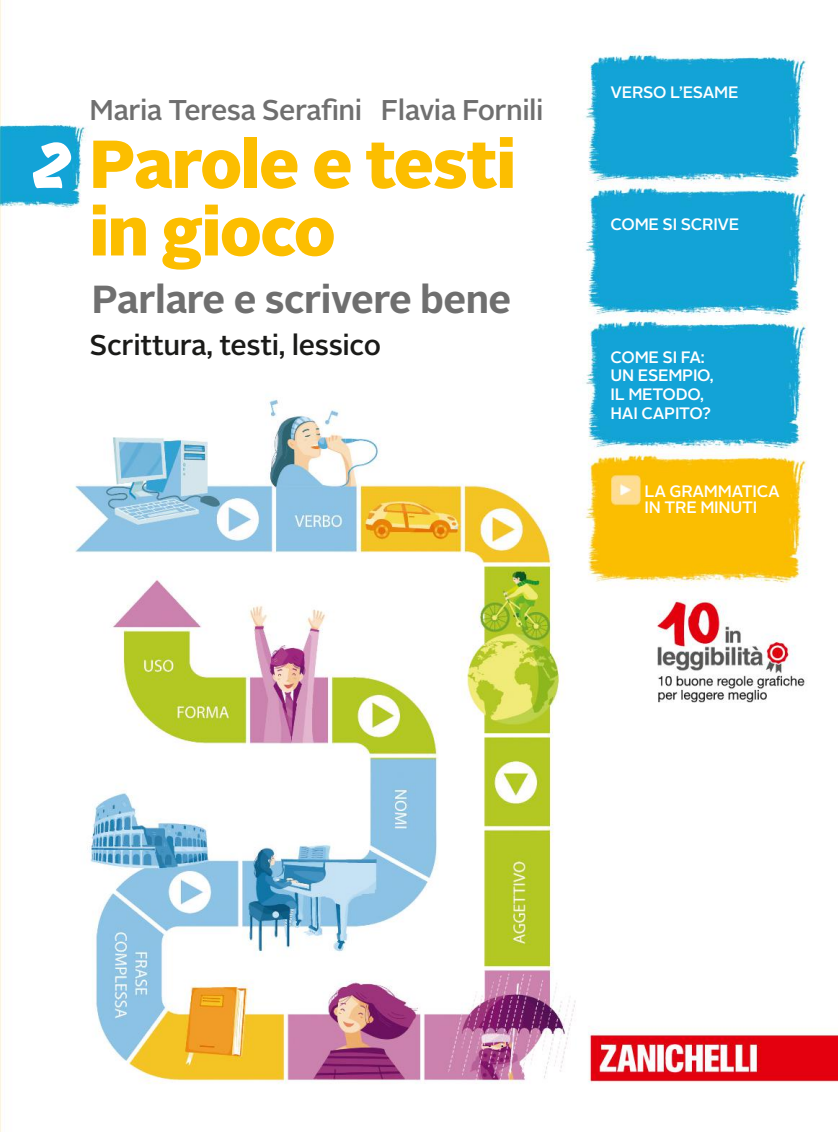
<style>
.page{position:relative;width:838px;height:1132px;background:#fff}
.page>*{position:absolute;margin:0;border:0;box-sizing:border-box;transform-origin:0 0}
.t1{font:900 67.5px/67.5px "Alright Sans";letter-spacing:-.02em;color:#fcbe00}
.t2{font:700 39px "Alright Sans";letter-spacing:-.015em;color:#6f6f6f}
.t3{font:500 28.5px "Alright Sans";letter-spacing:-.02em;color:#6f6f6f}
.t4{font:500 28.5px "Alright Sans";letter-spacing:-.015em;color:#1a1a18}
.t5{font:500 16.5px/18.8px "Alright Sans";letter-spacing:-.015em;color:#fff}
.s1{font-family:"Zanichelli Brush DOT";font-weight:400;color:#fff}
</style>
<div class="page">
<img style="left:0;top:0;width:838px;height:1131px">
<h3 class="t3" style="left:90px;top:93px;width:455px">Maria Teresa Serafini Flavia Fornili</h3>
<h1 class="t1" style="left:90px;top:135px;width:428px;text-indent:-57px"><span class="s1">2</span> Parole e testi in gioco</h1>
<h2 class="t2" style="left:92px;top:283px;width:421px">Parlare e scrivere bene</h2>
<h3 class="t4" style="left:90px;top:328px;width:293px">Scrittura, testi, lessico</h3>
<p class="t5" style="left:610px;top:83px;width:130px">VERSO L’ESAME</p>
<p class="t5" style="left:610px;top:214px;width:130px">COME SI SCRIVE</p>
<p class="t5" style="left:610px;top:347px;width:105px">COME SI FA:<br>UN ESEMPIO,<br>IL METODO,<br>HAI CAPITO?</p>
<p class="t5" style="left:644px;top:482px;width:137px;line-height:16.5px">LA GRAMMATICA<br>IN TRE MINUTI</p>
</div>
